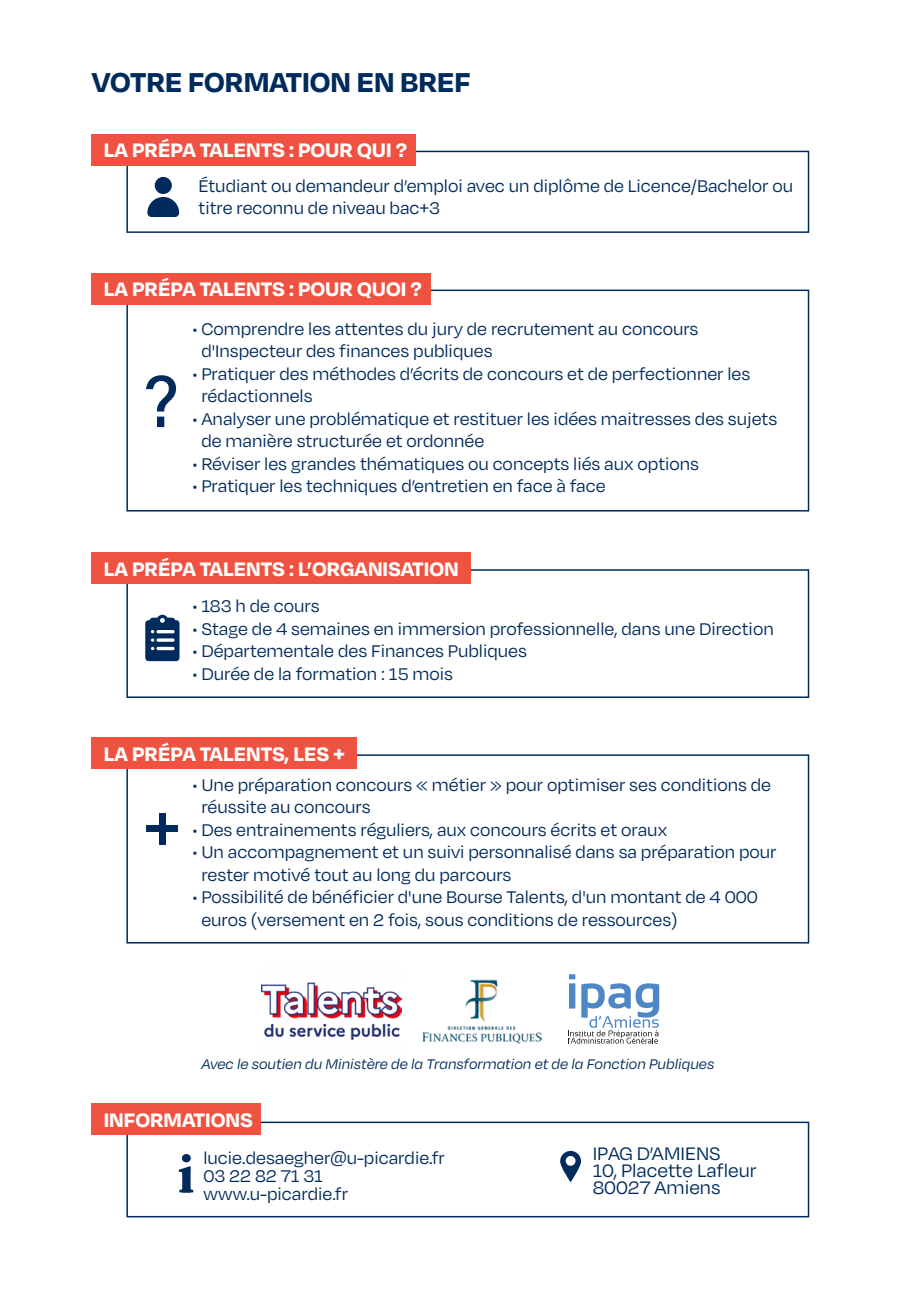
<style>
.page{position:relative;width:921px;height:1290px;background:#fff}
.page>*{position:absolute;margin:0;border:0;box-sizing:border-box;transform-origin:0 0}
.t1{font:700 31.5px "Degular";color:#002b5c}
.t2{font:700 22.5px "Degular";color:#fff}
.t3{font:20.85px/17px "Degular";color:#002b5c}
.t4{font:19.5px/18px "Degular";color:#002b5c}
.t5{font:italic 16.05px "Degular";color:#002b5c}
.s1{color:#fff}
</style>
<div class="page">
<div style="left:126px;top:151px;width:683px;height:82px;border:2px solid #002b5c"></div>
<div style="left:126px;top:569px;width:683px;height:129px;border:2px solid #002b5c"></div>
<div style="left:126px;top:754px;width:683px;height:189px;border:2px solid #002b5c"></div>
<div style="left:126px;top:1121px;width:683px;height:96px;border:2px solid #002b5c"></div>
<div style="left:126px;top:289px;width:683px;height:222px;border:2px solid #002b5c"></div>
<svg style="left:560px;top:1150px;width:21px;height:32px"></svg>
<div style="left:155px;top:177px;width:17px;height:17px;background:#002b5c;border-radius:50%"></div>
<svg style="left:147px;top:197px;width:32px;height:20px"></svg>
<svg style="left:145px;top:614px;width:34px;height:47px"></svg>
<svg style="left:146px;top:375px;width:30px;height:52px"></svg>
<div style="left:146px;top:825px;width:32px;height:6px;background:#002b5c"></div>
<div style="left:159px;top:812px;width:6px;height:32px;background:#002b5c"></div>
<div style="left:92px;top:134px;width:324px;height:31px;background:#f05241"></div>
<div style="left:92px;top:553px;width:379px;height:31px;background:#f05241"></div>
<div style="left:92px;top:738px;width:265px;height:31px;background:#f05241"></div>
<div style="left:92px;top:1103px;width:169px;height:31px;background:#f05241"></div>
<div style="left:92px;top:273px;width:339px;height:31px;background:#f05241"></div>
<svg style="left:179px;top:1154px;width:14px;height:38px"></svg>
<img style="left:422px;top:979px;width:119px;height:64px">
<svg style="left:568px;top:974px;width:91px;height:69px"></svg>
<img style="left:262px;top:982px;width:139px;height:58px">
<h1 class="t1" style="left:92px;top:62px;width:380px">VOTRE FORMATION EN BREF</h1>
<p class="t2" style="left:104px;top:136px;width:304px">LA PRÉPA TALENTS : POUR QUI ?</p>
<p class="t4" style="left:198px;top:173px;width:596px;line-height:22.5px">Étudiant ou demandeur d’emploi avec un diplôme de Licence/Bachelor ou titre reconnu de niveau bac+3</p>
<p class="t2" style="left:104px;top:274px;width:319px">LA PRÉPA TALENTS : POUR QUOI ?</p>
<p class="t4" style="left:192px;top:319px;width:507px">• Comprendre les attentes du jury de recrutement au concours</p>
<p class="t4" style="left:192px;top:341px;width:301px"><span class="s1">•</span> d'Inspecteur des finances publiques</p>
<p class="t4" style="left:192px;top:364px;width:559px">• Pratiquer des méthodes d’écrits de concours et de perfectionner les</p>
<p class="t4" style="left:192px;top:386px;width:122px"><span class="s1">•</span> rédactionnels</p>
<p class="t4" style="left:192px;top:409px;width:586px">• Analyser une problématique et restituer les idées maitresses des sujets</p>
<p class="t4" style="left:192px;top:431px;width:293px"><span class="s1">•</span> de manière structurée et ordonnée</p>
<p class="t4" style="left:192px;top:454px;width:508px">• Réviser les grandes thématiques ou concepts liés aux options</p>
<p class="t4" style="left:192px;top:476px;width:414px">• Pratiquer les techniques d’entretien en face à face</p>
<p class="t2" style="left:104px;top:554px;width:356px">LA PRÉPA TALENTS : L’ORGANISATION</p>
<p class="t4" style="left:192px;top:596px;width:129px">• 183 h de cours</p>
<p class="t4" style="left:192px;top:619px;width:582px">• Stage de 4 semaines en immersion professionnelle, dans une Direction</p>
<p class="t4" style="left:192px;top:641px;width:336px">• Départementale des Finances Publiques</p>
<p class="t4" style="left:192px;top:664px;width:262px">• Durée de la formation : 15 mois</p>
<p class="t2" style="left:104px;top:739px;width:242px">LA PRÉPA TALENTS, LES +</p>
<p class="t4" style="left:192px;top:775px;width:580px">• Une préparation concours « métier » pour optimiser ses conditions de</p>
<p class="t4" style="left:192px;top:797px;width:180px"><span class="s1">•</span> réussite au concours</p>
<p class="t4" style="left:192px;top:820px;width:476px">• Des entrainements réguliers, aux concours écrits et oraux</p>
<p class="t4" style="left:192px;top:842px;width:585px">• Un accompagnement et un suivi personnalisé dans sa préparation pour</p>
<p class="t4" style="left:192px;top:865px;width:320px"><span class="s1">•</span> rester motivé tout au long du parcours</p>
<p class="t4" style="left:192px;top:887px;width:566px">• Possibilité de bénéficier d'une Bourse Talents, d'un montant de 4 000</p>
<p class="t4" style="left:192px;top:910px;width:486px"><span class="s1">•</span> euros (versement en 2 fois, sous conditions de ressources)</p>
<p class="t5" style="left:201px;top:1054px;width:514px">Avec le soutien du Ministère de la Transformation et de la Fonction Publiques</p>
<p class="t2" style="left:104px;top:1105px;width:151px">INFORMATIONS</p>
<p class="t4" style="left:203px;top:1148px;width:243px">lucie.desaegher@u-picardie.fr<br>03 22 82 71 31 www.u-picardie.fr</p>
<p class="t3" style="left:592px;top:1144px;width:165px">IPAG D’AMIENS<br>10, Placette Lafleur<br>80027 Amiens</p>
</div>
